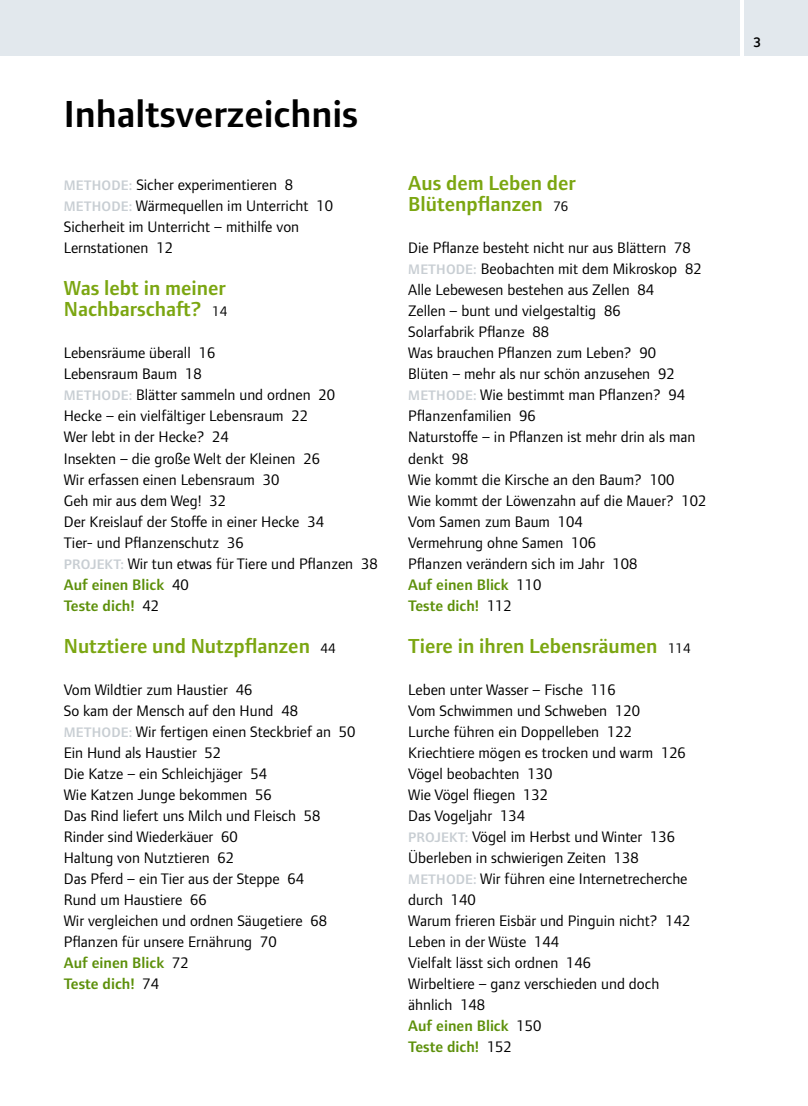
<style>
.page{position:relative;width:808px;height:1106px;background:#fff}
.page>*{position:absolute;margin:0;border:0;box-sizing:border-box;transform-origin:0 0}
._03_Ü3{font:600 39px "Foundry Form Sans";color:#000}
._60_1_U1_Inhalt_bio{font:600 21px/21px "Foundry Form Sans";color:#7ba611}
._62_Inhaltsvz__Fließ{font:15.75px/21px "Foundry Form Sans";color:#000}
._63_Inhaltsvz__Sonde{font:15.75px/21px "Foundry Form Sans";color:#000}
._64_Inhalt_Fließtext{font:15.75px "Foundry Form Sans";color:#000}
._63_Inhaltsvz__Sonde-2{font:600 15.75px "Foundry Form Sans";color:#5d900b}
._62_Inhaltsvz__Fließ-2{font:600 15.75px "Foundry Form Sans";color:#5d900b}
._71_Pagina{font:600 14.25px "Foundry Sterling";color:#000}
.s1{font-weight:600;font-size:14.25px;color:#c8ced3}
.s2{font-weight:400;font-size:14.25px;color:#000}
.s3{font-weight:400;color:#000}
</style>
<div class="page">
<div style="left:744px;top:0;width:64px;height:55px;background:#e2e8ed"></div>
<div style="left:0;top:0;width:740px;height:55px;background:#e2e8ed"></div>
<p class="_03_Ü3" style="left:64px;top:91px;width:296px">Inhaltsverzeichnis</p>
<p class="_64_Inhalt_Fließtext" style="left:64px;top:176px;width:231px"><span class="s1">METHODE:</span> Sicher experimentieren 8</p>
<p class="_64_Inhalt_Fließtext" style="left:64px;top:197px;width:271px"><span class="s1">METHODE:</span> Wärmequellen im Unterricht 10</p>
<p class="_64_Inhalt_Fließtext" style="left:64px;top:218px;width:237px">Sicherheit im Unterricht – mithilfe von</p>
<p class="_64_Inhalt_Fließtext" style="left:64px;top:239px;width:111px">Lernstationen 12</p>
<p class="_60_1_U1_Inhalt_bio" style="left:64px;top:278px;width:165px">Was lebt in meiner<br>Nachbarschaft? <span class="s2">14</span></p>
<p class="_62_Inhaltsvz__Fließ" style="left:64px;top:343px;width:153px">Lebensräume überall 16</p>
<p class="_62_Inhaltsvz__Fließ" style="left:64px;top:364px;width:139px">Lebensraum Baum 18</p>
<p class="_62_Inhaltsvz__Fließ" style="left:64px;top:385px;width:273px"><span class="s1">METHODE:</span> Blätter sammeln und ordnen 20</p>
<p class="_62_Inhaltsvz__Fließ" style="left:64px;top:406px;width:246px">Hecke – ein vielfältiger Lebensraum 22</p>
<p class="_62_Inhaltsvz__Fließ" style="left:64px;top:427px;width:167px">Wer lebt in der Hecke? 24</p>
<p class="_62_Inhaltsvz__Fließ" style="left:64px;top:448px;width:258px">Insekten – die große Welt der Kleinen 26</p>
<p class="_63_Inhaltsvz__Sonde" style="left:64px;top:469px;width:217px">Wir erfassen einen Lebensraum 30</p>
<p class="_62_Inhaltsvz__Fließ" style="left:64px;top:490px;width:164px">Geh mir aus dem Weg! 32</p>
<p class="_62_Inhaltsvz__Fließ" style="left:64px;top:511px;width:262px">Der Kreislauf der Stoffe in einer Hecke 34</p>
<p class="_62_Inhaltsvz__Fließ" style="left:64px;top:532px;width:181px">Tier- und Pflanzenschutz 36</p>
<p class="_63_Inhaltsvz__Sonde" style="left:64px;top:553px;width:315px"><span class="s1">PROJEKT:</span> Wir tun etwas für Tiere und Pflanzen 38</p>
<p class="_63_Inhaltsvz__Sonde-2" style="left:64px;top:575px;width:126px">Auf einen Blick <span class="s3">40</span></p>
<p class="_63_Inhaltsvz__Sonde-2" style="left:64px;top:596px;width:97px">Teste dich! <span class="s3">42</span></p>
<p class="_60_1_U1_Inhalt_bio" style="left:64px;top:635px;width:273px">Nutztiere und Nutzpflanzen <span class="s2">44</span></p>
<p class="_62_Inhaltsvz__Fließ" style="left:64px;top:679px;width:190px">Vom Wildtier zum Haustier 46</p>
<p class="_62_Inhaltsvz__Fließ" style="left:64px;top:700px;width:236px">So kam der Mensch auf den Hund 48</p>
<p class="_62_Inhaltsvz__Fließ" style="left:64px;top:721px;width:293px"><span class="s1">METHODE:</span> Wir fertigen einen Steckbrief an 50</p>
<p class="_62_Inhaltsvz__Fließ" style="left:64px;top:742px;width:159px">Ein Hund als Haustier 52</p>
<p class="_62_Inhaltsvz__Fließ" style="left:64px;top:763px;width:205px">Die Katze – ein Schleichjäger 54</p>
<p class="_62_Inhaltsvz__Fließ" style="left:64px;top:784px;width:210px">Wie Katzen Junge bekommen 56</p>
<p class="_62_Inhaltsvz__Fließ" style="left:64px;top:805px;width:258px">Das Rind liefert uns Milch und Fleisch 58</p>
<p class="_62_Inhaltsvz__Fließ" style="left:64px;top:826px;width:176px">Rinder sind Wiederkäuer 60</p>
<p class="_62_Inhaltsvz__Fließ" style="left:64px;top:847px;width:172px">Haltung von Nutztieren 62</p>
<p class="_62_Inhaltsvz__Fließ" style="left:64px;top:868px;width:242px">Das Pferd – ein Tier aus der Steppe 64</p>
<p class="_62_Inhaltsvz__Fließ" style="left:64px;top:889px;width:145px">Rund um Haustiere 66</p>
<p class="_62_Inhaltsvz__Fließ" style="left:64px;top:910px;width:265px">Wir vergleichen und ordnen Säugetiere 68</p>
<p class="_62_Inhaltsvz__Fließ" style="left:64px;top:931px;width:214px">Pflanzen für unsere Ernährung 70</p>
<p class="_62_Inhaltsvz__Fließ-2" style="left:64px;top:953px;width:126px">Auf einen Blick <span class="s3">72</span></p>
<p class="_62_Inhaltsvz__Fließ-2" style="left:64px;top:974px;width:97px">Teste dich! <span class="s3">74</span></p>
<p class="_60_1_U1_Inhalt_bio" style="left:408px;top:173px;width:169px">Aus dem Leben der<br>Blütenpflanzen <span class="s2">76</span></p>
<p class="_63_Inhaltsvz__Sonde" style="left:408px;top:238px;width:284px">Die Pflanze besteht nicht nur aus Blättern 78</p>
<p class="_63_Inhaltsvz__Sonde" style="left:408px;top:259px;width:295px"><span class="s1">METHODE:</span> Beobachten mit dem Mikroskop 82</p>
<p class="_62_Inhaltsvz__Fließ" style="left:408px;top:280px;width:247px">Alle Lebewesen bestehen aus Zellen 84</p>
<p class="_63_Inhaltsvz__Sonde" style="left:408px;top:301px;width:214px">Zellen – bunt und vielgestaltig 86</p>
<p class="_62_Inhaltsvz__Fließ" style="left:408px;top:322px;width:142px">Solarfabrik Pflanze 88</p>
<p class="_62_Inhaltsvz__Fließ" style="left:408px;top:343px;width:249px">Was brauchen Pflanzen zum Leben? 90</p>
<p class="_62_Inhaltsvz__Fließ" style="left:408px;top:364px;width:268px">Blüten – mehr als nur schön anzusehen 92</p>
<p class="_62_Inhaltsvz__Fließ" style="left:408px;top:385px;width:278px"><span class="s1">METHODE:</span> Wie bestimmt man Pflanzen? 94</p>
<p class="_62_Inhaltsvz__Fließ" style="left:408px;top:406px;width:129px">Pflanzenfamilien 96</p>
<p class="_62_Inhaltsvz__Fließ" style="left:408px;top:427px;width:289px">Naturstoffe – in Pflanzen ist mehr drin als man denkt 98</p>
<p class="_62_Inhaltsvz__Fließ" style="left:408px;top:469px;width:268px">Wie kommt die Kirsche an den Baum? 100</p>
<p class="_62_Inhaltsvz__Fließ" style="left:408px;top:490px;width:300px">Wie kommt der Löwenzahn auf die Mauer? 102</p>
<p class="_62_Inhaltsvz__Fließ" style="left:408px;top:511px;width:176px">Vom Samen zum Baum 104</p>
<p class="_62_Inhaltsvz__Fließ" style="left:408px;top:532px;width:189px">Vermehrung ohne Samen 106</p>
<p class="_62_Inhaltsvz__Fließ" style="left:408px;top:553px;width:231px">Pflanzen verändern sich im Jahr 108</p>
<p class="_62_Inhaltsvz__Fließ-2" style="left:408px;top:575px;width:135px">Auf einen Blick <span class="s3">110</span></p>
<p class="_62_Inhaltsvz__Fließ-2" style="left:408px;top:596px;width:105px">Teste dich! <span class="s3">112</span></p>
<p class="_60_1_U1_Inhalt_bio" style="left:408px;top:635px;width:284px">Tiere in ihren Lebensräumen <span class="s2">114</span></p>
<p class="_62_Inhaltsvz__Fließ" style="left:408px;top:679px;width:209px">Leben unter Wasser – Fische 116</p>
<p class="_63_Inhaltsvz__Sonde" style="left:408px;top:700px;width:233px">Vom Schwimmen und Schweben 120</p>
<p class="_62_Inhaltsvz__Fließ" style="left:408px;top:721px;width:225px">Lurche führen ein Doppelleben 122</p>
<p class="_62_Inhaltsvz__Fließ" style="left:408px;top:742px;width:279px">Kriechtiere mögen es trocken und warm 126</p>
<p class="_62_Inhaltsvz__Fließ" style="left:408px;top:763px;width:146px">Vögel beobachten 130</p>
<p class="_62_Inhaltsvz__Fließ" style="left:408px;top:784px;width:141px">Wie Vögel fliegen 132</p>
<p class="_62_Inhaltsvz__Fließ" style="left:408px;top:805px;width:118px">Das Vogeljahr 134</p>
<p class="_63_Inhaltsvz__Sonde" style="left:408px;top:826px;width:268px"><span class="s1">PROJEKT:</span> Vögel im Herbst und Winter 136</p>
<p class="_63_Inhaltsvz__Sonde" style="left:408px;top:847px;width:232px">Überleben in schwierigen Zeiten 138</p>
<p class="_63_Inhaltsvz__Sonde" style="left:408px;top:868px;width:281px"><span class="s1">METHODE:</span> Wir führen eine Internetrecherche durch 140</p>
<p class="_62_Inhaltsvz__Fließ" style="left:408px;top:910px;width:284px">Warum frieren Eisbär und Pinguin nicht? 142</p>
<p class="_62_Inhaltsvz__Fließ" style="left:408px;top:931px;width:152px">Leben in der Wüste 144</p>
<p class="_62_Inhaltsvz__Fließ" style="left:408px;top:952px;width:184px">Vielfalt lässt sich ordnen 146</p>
<p class="_63_Inhaltsvz__Sonde" style="left:408px;top:973px;width:253px">Wirbeltiere – ganz verschieden und doch ähnlich 148</p>
<p class="_63_Inhaltsvz__Sonde-2" style="left:408px;top:1016px;width:135px">Auf einen Blick <span class="s3">150</span></p>
<p class="_63_Inhaltsvz__Sonde-2" style="left:408px;top:1037px;width:105px">Teste dich! <span class="s3">152</span></p>
<p class="_71_Pagina" style="left:753px;top:34px;width:10px">3</p>
</div>
